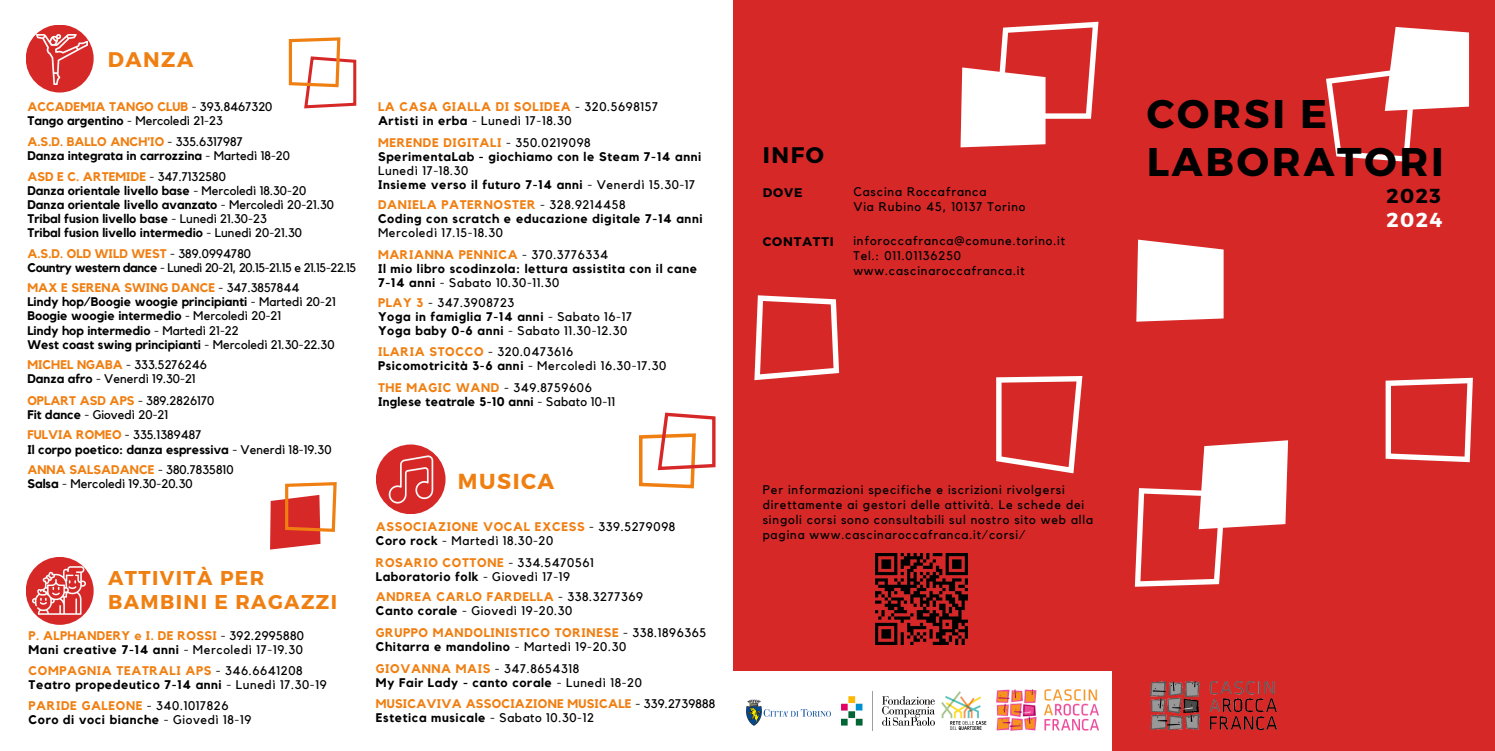
<style>
.page{position:relative;width:1495px;height:751px;background:#fff}
.page>*{position:absolute;margin:0;border:0;box-sizing:border-box;transform-origin:0 0}
.t1{font:700 40px/47.8px "Montserrat";letter-spacing:.07em;color:#000}
.t2{font:700 22.5px "Montserrat";color:#000}
.t3{font:700 21.75px "Montserrat";letter-spacing:.07em;color:#f07f12}
.t4{font:700 21.12px "Montserrat";letter-spacing:.07em;color:#f07f12}
.t5{font:700 20.25px "Montserrat";color:#000}
.t6{font:700 20.25px "Montserrat";color:#fff}
.t7{font:700 20px/23.8px "Montserrat";letter-spacing:.07em;color:#f07f12}
.t8{font:700 12.5px "Kollektif";letter-spacing:.05em;color:#000}
.t9{font:700 12.5px "Kollektif";letter-spacing:.005em;color:#000}
.t10{font:700 12.5px "Kollektif";letter-spacing:.05em;color:#f07f12}
.t11{font:12.5px/15px "Kollektif";letter-spacing:.07em;color:#000}
.t12{font:700 12.5px "Kollektif";letter-spacing:.005em;color:#f07f12}
.t13{font:12.5px "Kollektif";letter-spacing:.05em;color:#000}
.t14{font:12.5px "Kollektif";letter-spacing:.005em;color:#000}
.t15{font:12.5px "Kollektif";letter-spacing:-.03em;color:#000}
.t16{font:700 12.5px "Kollektif";letter-spacing:.015em;color:#f07f12}
.t17{font:700 12.5px "Kollektif";letter-spacing:.025em;color:#000}
.t18{font:700 12.5px "Kollektif";letter-spacing:.025em;color:#f07f12}
.t19{font:700 12.5px "Montserrat";letter-spacing:.07em;color:#000}
.s1{font-weight:400;color:#000}
.s2{font-weight:700}
.s3{font-weight:400}
.s4{font-weight:700;color:#f07f12}
</style>
<div class="page">
<div style="left:733px;top:0;width:762px;height:751px;background:#d72828"></div>
<div style="left:722px;top:671px;width:390px;height:80px;background:#fff"></div>
<svg style="left:996px;top:376px;width:86px;height:97px"></svg>
<svg style="left:754px;top:295px;width:85px;height:85px"></svg>
<svg style="left:960px;top:22px;width:138px;height:125px"></svg>
<svg style="left:1135px;top:440px;width:153px;height:147px"></svg>
<svg style="left:1326px;top:27px;width:143px;height:135px"></svg>
<svg style="left:1386px;top:378px;width:87px;height:84px"></svg>
<svg style="left:1136px;top:240px;width:88px;height:82px;background:#fbeaea"></svg>
<div style="left:26px;top:557px;width:68px;height:68px;background:#d72828;border-radius:50%"></div>
<div style="left:376px;top:444px;width:70px;height:70px;background:#d72828;border-radius:50%"></div>
<img style="left:746px;top:699px;width:85px;height:27px">
<img style="left:841px;top:691px;width:93px;height:40px">
<img style="left:941px;top:691px;width:46px;height:39px">
<img style="left:996px;top:690px;width:102px;height:40px">
<img style="left:33px;top:564px;width:52px;height:53px">
<img style="left:384px;top:453px;width:53px;height:53px">
<div style="left:26px;top:25px;width:68px;height:68px;background:#d72828;border-radius:50%"></div>
<img style="left:37px;top:34px;width:51px;height:51px">
<svg style="left:639px;top:412px;width:77px;height:77px"></svg>
<img style="left:1150px;top:680px;width:127px;height:51px">
<svg style="left:270px;top:482px;width:67px;height:68px"></svg>
<svg style="left:288px;top:37px;width:69px;height:72px"></svg>
<img style="left:876px;top:553px;width:92px;height:92px">
<p class="t4" style="left:108px;top:46px;width:87px">DANZA</p>
<p class="t12" style="left:27px;top:101px;width:247px">ACCADEMIA TANGO CLUB <span class="s1">- 393.8467320</span></p>
<p class="t14" style="left:27px;top:115px;width:197px"><span class="s2">Tango argentino</span> - Mercoledì 21-23</p>
<p class="t12" style="left:27px;top:136px;width:217px">A.S.D. BALLO ANCH'IO <span class="s1">- 335.6317987</span></p>
<p class="t9" style="left:27px;top:150px;width:264px">Danza integrata in carrozzina <span class="s3">- Martedì 18-20</span></p>
<p class="t12" style="left:27px;top:171px;width:200px">ASD E C. ARTEMIDE <span class="s1">- 347.7132580</span></p>
<p class="t9" style="left:27px;top:185px;width:280px">Danza orientale livello base <span class="s3">- Mercoledì 18.30-20</span></p>
<p class="t9" style="left:27px;top:199px;width:308px">Danza orientale livello avanzato <span class="s3">- Mercoledì 20-21.30</span></p>
<p class="t9" style="left:27px;top:213px;width:241px">Tribal fusion livello base <span class="s3">- Lunedì 21.30-23</span></p>
<p class="t9" style="left:27px;top:227px;width:276px">Tribal fusion livello intermedio <span class="s3">- Lunedì 20-21.30</span></p>
<p class="t12" style="left:27px;top:248px;width:225px">A.S.D. OLD WILD WEST <span class="s1">- 389.0994780</span></p>
<p class="t15" style="left:27px;top:262px;width:330px"><span class="s2">Country western dance</span> - Lunedì 20-21, 20.15-21.15 e 21.15-22.15</p>
<p class="t12" style="left:27px;top:282px;width:274px">MAX E SERENA SWING DANCE <span class="s1">- 347.3857844</span></p>
<p class="t9" style="left:27px;top:296px;width:310px">Lindy hop/Boogie woogie principianti <span class="s3">- Martedì 20-21</span></p>
<p class="t9" style="left:27px;top:310px;width:255px">Boogie woogie intermedio <span class="s3">- Mercoledì 20-21</span></p>
<p class="t9" style="left:27px;top:324px;width:213px">Lindy hop intermedio <span class="s3">- Martedì 21-22</span></p>
<p class="t9" style="left:27px;top:338px;width:309px">West coast swing principianti <span class="s3">- Mercoledì 21.30-22.30</span></p>
<p class="t14" style="left:27px;top:359px;width:181px"><span class="s4">MICHEL NGABA</span> - 333.5276246</p>
<p class="t14" style="left:27px;top:373px;width:170px"><span class="s2">Danza afro</span> - Venerdì 19.30-21</p>
<p class="t12" style="left:27px;top:395px;width:189px">OPLART ASD APS <span class="s1">- 389.2826170</span></p>
<p class="t14" style="left:27px;top:409px;width:142px"><span class="s2">Fit dance</span> - Giovedì 20-21</p>
<p class="t14" style="left:27px;top:429px;width:176px"><span class="s4">FULVIA ROMEO</span> - 335.1389487</p>
<p class="t9" style="left:27px;top:443px;width:306px">Il corpo poetico: danza espressiva <span class="s3">- Venerdì 18-19.30</span></p>
<p class="t12" style="left:27px;top:464px;width:208px">ANNA SALSADANCE <span class="s1">- 380.7835810</span></p>
<p class="t14" style="left:27px;top:478px;width:167px"><span class="s2">Salsa</span> - Mercoledì 19.30-20.30</p>
<p class="t7" style="left:108px;top:565px;width:230px">ATTIVITÀ PER<br>BAMBINI E RAGAZZI</p>
<p class="t18" style="left:29px;top:629px;width:277px">P. ALPHANDERY e I. DE ROSSI <span class="s1">- 392.2995880</span></p>
<p class="t8" style="left:29px;top:643px;width:276px">Mani creative 7-14 anni <span class="s3">- Mercoledì 17-19.30</span></p>
<p class="t10" style="left:29px;top:665px;width:276px">COMPAGNIA TEATRALI APS <span class="s1">- 346.6641208</span></p>
<p class="t8" style="left:29px;top:679px;width:299px">Teatro propedeutico 7-14 anni <span class="s3">- Lunedì 17.30-19</span></p>
<p class="t10" style="left:29px;top:700px;width:201px">PARIDE GALEONE <span class="s1">- 340.1017826</span></p>
<p class="t8" style="left:29px;top:714px;width:224px">Coro di voci bianche <span class="s3">- Giovedì 18-19</span></p>
<p class="t10" style="left:378px;top:101px;width:282px">LA CASA GIALLA DI SOLIDEA <span class="s1">- 320.5698157</span></p>
<p class="t13" style="left:378px;top:115px;width:195px"><span class="s2">Artisti in erba</span> - Lunedì 17-18.30</p>
<p class="t10" style="left:378px;top:137px;width:214px">MERENDE DIGITALI <span class="s1">- 350.0219098</span></p>
<p class="t8" style="left:378px;top:151px;width:325px">SperimentaLab - giochiamo con le Steam 7-14 anni</p>
<p class="t13" style="left:378px;top:165px;width:92px">Lunedì 17-18.30</p>
<p class="t8" style="left:378px;top:179px;width:319px">Insieme verso il futuro 7-14 anni <span class="s3">- Venerdì 15.30-17</span></p>
<p class="t10" style="left:378px;top:199px;width:249px">DANIELA PATERNOSTER <span class="s1">- 328.9214458</span></p>
<p class="t8" style="left:378px;top:213px;width:326px">Coding con scratch e educazione digitale 7-14 anni</p>
<p class="t13" style="left:378px;top:227px;width:126px">Mercoledì 17.15-18.30</p>
<p class="t10" style="left:378px;top:248px;width:232px">MARIANNA PENNICA <span class="s1">- 370.3776334</span></p>
<p class="t8" style="left:378px;top:263px;width:321px">Il mio libro scodinzola: lettura assistita con il cane</p>
<p class="t13" style="left:378px;top:277px;width:183px"><span class="s2">7-14 anni</span> - Sabato 10.30-11.30</p>
<p class="t13" style="left:378px;top:297px;width:138px"><span class="s4">PLAY 3</span> - 347.3908723</p>
<p class="t8" style="left:378px;top:311px;width:256px">Yoga in famiglia 7-14 anni <span class="s3">- Sabato 16-17</span></p>
<p class="t13" style="left:378px;top:325px;width:251px"><span class="s2">Yoga baby 0-6 anni</span> - Sabato 11.30-12.30</p>
<p class="t10" style="left:378px;top:346px;width:197px">ILARIA STOCCO <span class="s1">- 320.0473616</span></p>
<p class="t8" style="left:378px;top:360px;width:290px">Psicomotricità 3-6 anni <span class="s3">- Mercoledì 16.30-17.30</span></p>
<p class="t10" style="left:378px;top:382px;width:215px">THE MAGIC WAND <span class="s1">- 349.8759606</span></p>
<p class="t17" style="left:378px;top:396px;width:239px">Inglese teatrale 5-10 anni <span class="s3">- Sabato 10-11</span></p>
<p class="t3" style="left:458px;top:467px;width:98px">MUSICA</p>
<p class="t10" style="left:376px;top:521px;width:301px">ASSOCIAZIONE VOCAL EXCESS <span class="s1">- 339.5279098</span></p>
<p class="t13" style="left:376px;top:535px;width:179px"><span class="s2">Coro rock</span> - Martedì 18.30-20</p>
<p class="t10" style="left:376px;top:556px;width:219px">ROSARIO COTTONE <span class="s1">- 334.5470561</span></p>
<p class="t8" style="left:376px;top:570px;width:196px">Laboratorio folk <span class="s3">- Giovedì 17-19</span></p>
<p class="t10" style="left:376px;top:591px;width:269px">ANDREA CARLO FARDELLA <span class="s1">- 338.3277369</span></p>
<p class="t13" style="left:376px;top:605px;width:198px"><span class="s2">Canto corale</span> - Giovedì 19-20.30</p>
<p class="t10" style="left:376px;top:627px;width:332px">GRUPPO MANDOLINISTICO TORINESE <span class="s1">- 338.1896365</span></p>
<p class="t8" style="left:376px;top:641px;width:252px">Chitarra e mandolino <span class="s3">- Martedì 19-20.30</span></p>
<p class="t10" style="left:376px;top:662px;width:205px">GIOVANNA MAIS <span class="s1">- 347.8654318</span></p>
<p class="t8" style="left:376px;top:676px;width:268px">My Fair Lady - canto corale <span class="s3">- Lunedì 18-20</span></p>
<p class="t16" style="left:376px;top:698px;width:341px">MUSICAVIVA ASSOCIAZIONE MUSICALE <span class="s1">- 339.2739888</span></p>
<p class="t8" style="left:376px;top:712px;width:220px">Estetica musicale <span class="s3">- Sabato 10.30-12</span></p>
<p class="t2" style="left:763px;top:140px;width:63px">INFO</p>
<p class="t19" style="left:763px;top:184px;width:41px">DOVE</p>
<p class="t11" style="left:853px;top:184px;width:135px">Cascina Roccafranca</p>
<p class="t11" style="left:853px;top:199px;width:174px">Via Rubino 45, 10137 Torino</p>
<p class="t11" style="left:853px;top:234px;width:213px">inforoccafranca@comune.torino.it</p>
<p class="t11" style="left:853px;top:249px;width:109px">Tel.: 011.01136250</p>
<p class="t11" style="left:853px;top:264px;width:173px">www.cascinaroccafranca.it</p>
<p class="t19" style="left:763px;top:234px;width:73px">CONTATTI</p>
<p class="t11" style="left:763px;top:483px;width:332px">Per informazioni specifiche e iscrizioni rivolgersi direttamente ai gestori delle attività. Le schede dei singoli corsi sono consultabili sul nostro sito web alla pagina www.cascinaroccafranca.it/corsi/</p>
<p class="t1" style="left:1147px;top:88px;width:299px">CORSI E<br>LABORATORI</p>
<p class="t5" style="left:1386px;top:183px;width:56px">2023</p>
<p class="t6" style="left:1386px;top:206px;width:57px">2024</p>
</div>
